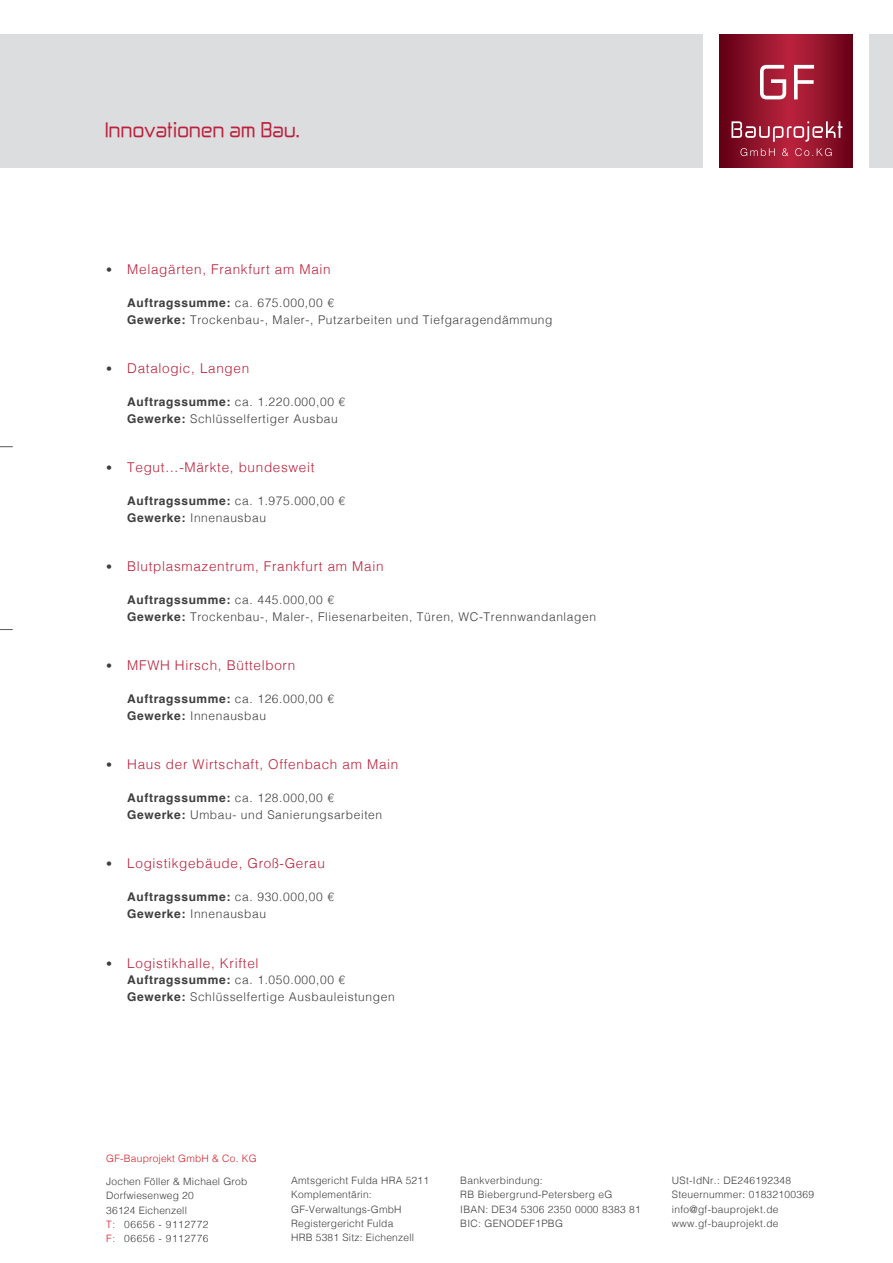
<style>
.page{position:relative;width:893px;height:1263px;background:#fff}
.page>*{position:absolute;margin:0;border:0;box-sizing:border-box;transform-origin:0 0}
.t1{font:18px "Zekton";letter-spacing:.02em;color:#bb213c}
.t2{font:300 13.5px "Helvetica";letter-spacing:.05em;color:#bb213c}
.t3{font:300 12px/16.5px "Helvetica";letter-spacing:.05em;color:#3e3e3f}
.t4{font:300 10.2px/14.2px "Helvetica";letter-spacing:.03em;color:#3e3e3f}
.t5{font:300 10.2px "Helvetica";letter-spacing:.02em;color:#d32229}
.s1{font-size:12px;color:#3e3e3f}
.s2{font-weight:700}
.s3{color:#d32229}
</style>
<div class="page">
<div style="left:0;top:35px;width:702px;height:133px;background:#dcdddf"></div>
<svg style="left:0;top:446px;width:13px;height:1px"></svg>
<svg style="left:0;top:629px;width:13px;height:1px"></svg>
<svg style="left:719px;top:34px;width:134px;height:134px;background:#890f27"></svg>
<svg style="left:760px;top:65px;width:54px;height:34px"></svg>
<svg style="left:740px;top:148px;width:92px;height:8px"></svg>
<svg style="left:731px;top:121px;width:111px;height:21px;background:#af4b5e"></svg>
<div style="left:870px;top:34px;width:23px;height:134px;background:#dcdddf"></div>
<h1 class="t1" style="left:105px;top:118px;width:196px">Innovationen am Bau.</h1>
<p class="t2" style="left:106px;top:258px;width:226px"><span class="s1">•</span> Melagärten, Frankfurt am Main</p>
<p class="t3" style="left:127px;top:294px;width:427px"><span class="s2">Auftragssumme:</span> ca. 675.000,00 €<br><span class="s2">Gewerke:</span> Trockenbau-, Maler-, Putzarbeiten und Tiefgaragendämmung</p>
<p class="t2" style="left:106px;top:357px;width:144px"><span class="s1">•</span> Datalogic, Langen</p>
<p class="t3" style="left:127px;top:393px;width:219px"><span class="s2">Auftragssumme:</span> ca. 1.220.000,00 €<br><span class="s2">Gewerke:</span> Schlüsselfertiger Ausbau</p>
<p class="t2" style="left:106px;top:456px;width:210px"><span class="s1">•</span> Tegut…-Märkte, bundesweit</p>
<p class="t3" style="left:127px;top:492px;width:219px"><span class="s2">Auftragssumme:</span> ca. 1.975.000,00 €<br><span class="s2">Gewerke:</span> Innenausbau</p>
<p class="t2" style="left:106px;top:555px;width:279px"><span class="s1">•</span> Blutplasmazentrum, Frankfurt am Main</p>
<p class="t3" style="left:127px;top:591px;width:470px"><span class="s2">Auftragssumme:</span> ca. 445.000,00 €<br><span class="s2">Gewerke:</span> Trockenbau-, Maler-, Fliesenarbeiten, Türen, WC-Trennwandanlagen</p>
<p class="t2" style="left:106px;top:654px;width:190px"><span class="s1">•</span> MFWH Hirsch, Büttelborn</p>
<p class="t3" style="left:127px;top:690px;width:208px"><span class="s2">Auftragssumme:</span> ca. 126.000,00 €<br><span class="s2">Gewerke:</span> Innenausbau</p>
<p class="t2" style="left:106px;top:753px;width:294px"><span class="s1">•</span> Haus der Wirtschaft, Offenbach am Main</p>
<p class="t3" style="left:127px;top:789px;width:256px"><span class="s2">Auftragssumme:</span> ca. 128.000,00 €<br><span class="s2">Gewerke:</span> Umbau- und Sanierungsarbeiten</p>
<p class="t2" style="left:106px;top:852px;width:220px"><span class="s1">•</span> Logistikgebäude, Groß-Gerau</p>
<p class="t3" style="left:127px;top:888px;width:208px"><span class="s2">Auftragssumme:</span> ca. 930.000,00 €<br><span class="s2">Gewerke:</span> Innenausbau</p>
<p class="t2" style="left:106px;top:951px;width:154px"><span class="s1">•</span> Logistikhalle, Kriftel</p>
<p class="t3" style="left:127px;top:971px;width:269px"><span class="s2">Auftragssumme:</span> ca. 1.050.000,00 €<br><span class="s2">Gewerke:</span> Schlüsselfertige Ausbauleistungen</p>
<p class="t5" style="left:106px;top:1149px;width:152px">GF-Bauprojekt GmbH &amp; Co. KG</p>
<p class="t4" style="left:106px;top:1174px;width:142px">Jochen Föller &amp; Michael Grob<br>Dorfwiesenweg 20<br>36124 Eichenzell<br><span class="s3">T:</span> 06656 - 9112772<br><span class="s3">F:</span> 06656 - 9112776</p>
<p class="t4" style="left:291px;top:1173px;width:139px">Amtsgericht Fulda HRA 5211<br>Komplementärin:<br>GF-Verwaltungs-GmbH<br>Registergericht Fulda<br>HRB 5381 Sitz: Eichenzell</p>
<p class="t4" style="left:460px;top:1173px;width:182px">Bankverbindung:<br>RB Biebergrund-Petersberg eG<br>IBAN: DE34 5306 2350 0000 8383 81<br>BIC: GENODEF1PBG</p>
<p class="t4" style="left:672px;top:1173px;width:144px">USt-IdNr.: DE246192348<br>Steuernummer: 01832100369 info@gf-bauprojekt.de www.gf-bauprojekt.de</p>
</div>
